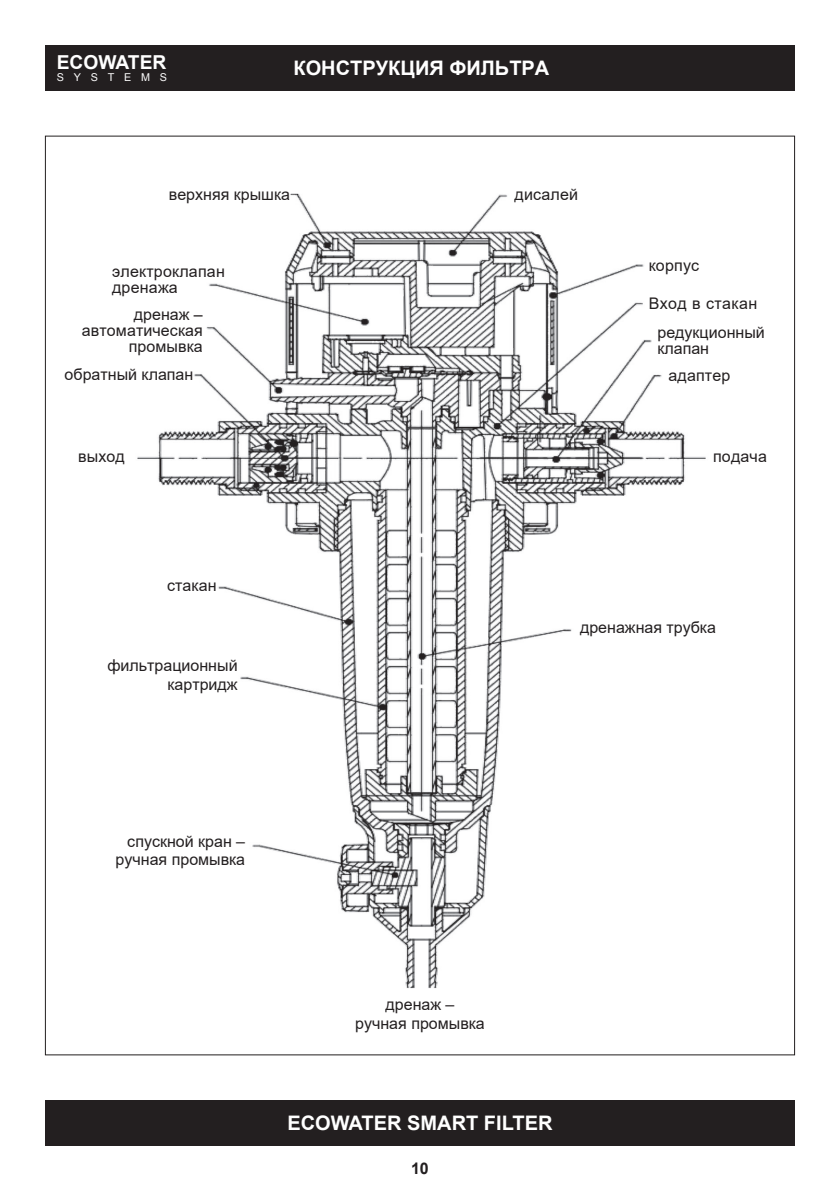
<style>
.page{position:relative;width:840px;height:1191px;background:#fff}
.page>*{position:absolute;margin:0;border:0;box-sizing:border-box;transform-origin:0 0}
.t1{font:700 20px "Arial";color:#fff}
.t2{font:700 20px "Arial";color:#fff}
.t3{font:700 19.2px "Arial";color:#fff}
.t4{font:16px/16px "Arial";color:#231f20;text-align:right}
.t5{font:700 16px "Arial";color:#231f20}
.t6{font:10.8px "Arial";letter-spacing:.905em;color:#fff}
.s1{font-style:inherit}
</style>
<div class="page">
<div style="left:45px;top:1100px;width:749px;height:45px;background:#231f20"></div>
<div style="left:45px;top:45px;width:749px;height:46px;background:#231f20"></div>
<img style="left:137px;top:193px;width:569px;height:796px">
<p class="t3" style="left:57px;top:49px;width:111px">ECOWATER</p>
<p class="t6" style="left:57px;top:71px;width:112px">SYSTEMS</p>
<p class="t2" style="left:293px;top:54px;width:257px">КОНСТРУКЦИЯ ФИЛЬТРА</p>
<p class="t4" style="left:169px;top:187px;width:123px">верхняя крышка</p>
<p class="t4" style="left:112px;top:263px;width:114px;text-align:left">электроклапан дренажа</p>
<p class="t4" style="left:82px;top:306px;width:122px">дренаж <span class="s1">– </span>автоматическая промывка</p>
<p class="t4" style="left:65px;top:366px;width:130px">обратный клапан</p>
<p class="t4" style="left:78px;top:448px;width:48px">выход</p>
<p class="t4" style="left:167px;top:577px;width:51px">стакан</p>
<p class="t4" style="left:107px;top:655px;width:132px;line-height:19.2px">фильтрационный картридж</p>
<p class="t4" style="left:116px;top:832px;width:131px;line-height:18px">спускной кран – ручная промывка</p>
<p class="t4" style="left:514px;top:187px;width:65px">дисалей</p>
<p class="t4" style="left:648px;top:257px;width:52px">корпус</p>
<p class="t4" style="left:648px;top:289px;width:117px;line-height:28.6px;text-align:center">Вход в стакан редукционный</p>
<p class="t4" style="left:668px;top:335px;width:63px;line-height:26.8px;text-align:left;text-indent:-11px">клапан адаптер</p>
<p class="t4" style="left:712px;top:448px;width:55px">подача</p>
<p class="t4" style="left:579px;top:619px;width:137px">дренажная трубка</p>
<p class="t4" style="left:355px;top:994px;width:131px;line-height:19.2px;text-align:center">дренаж –<br>ручная промывка</p>
<p class="t1" style="left:287px;top:1110px;width:266px">ECOWATER SMART FILTER</p>
<p class="t5" style="left:411px;top:1158px;width:19px">10</p>
</div>
